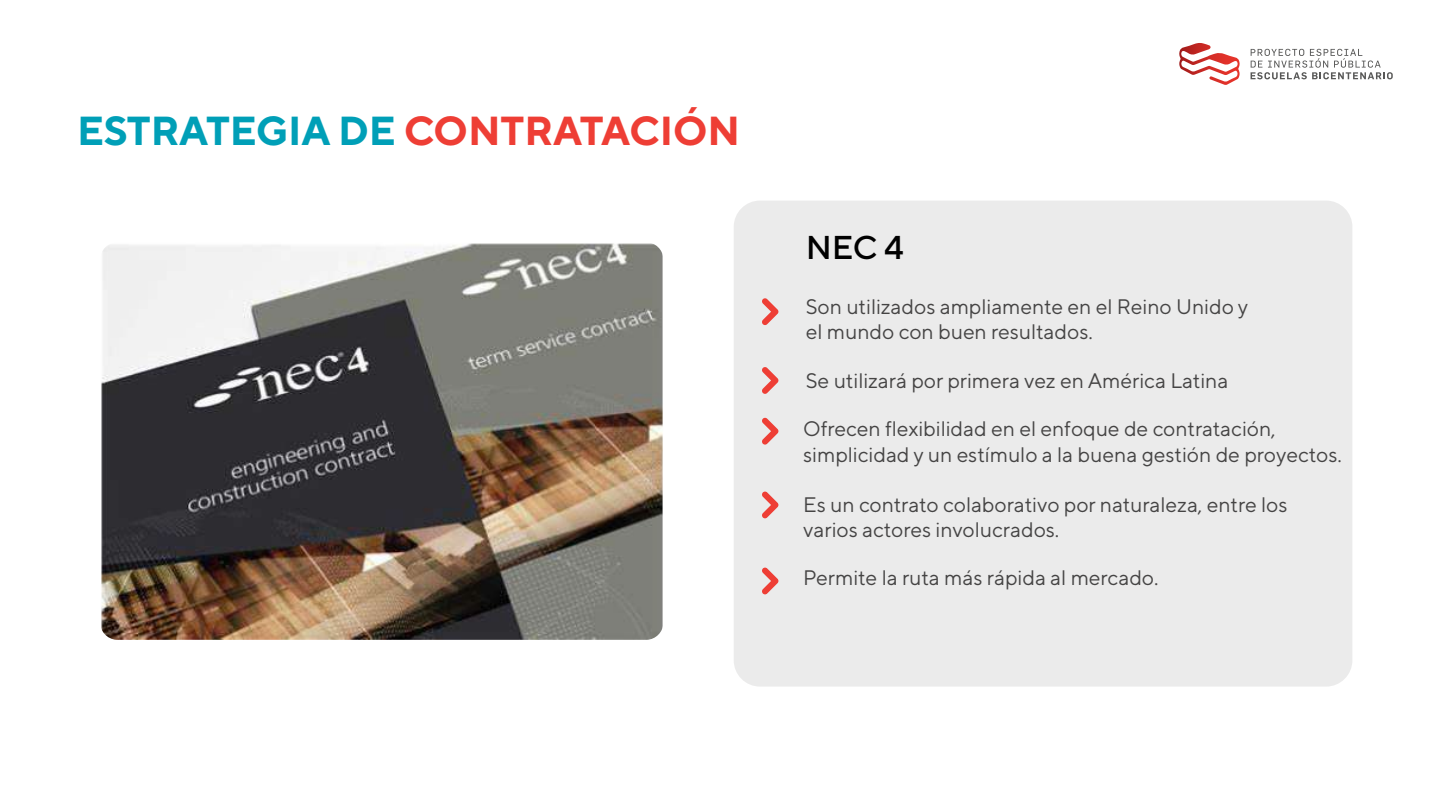
<style>
.page{position:relative;width:1440px;height:810px;background:#fff}
.page>*{position:absolute;margin:0;border:0;box-sizing:border-box;transform-origin:0 0}
.t1{font:700 40.5px "TT Norms Pro";color:#009fb7}
.t2{font:500 33px "TT Norms Pro";color:#000}
.t3{font:21px/25.2px "TT Norms Pro";color:#454444}
.s1{color:#ee3e35}
</style>
<div class="page">
<div style="left:734px;top:201px;width:618px;height:486px;background:#ebebeb;border-radius:26px"></div>
<svg style="left:762px;top:298px;width:17px;height:27px"></svg>
<svg style="left:762px;top:367px;width:17px;height:27px"></svg>
<svg style="left:762px;top:417px;width:17px;height:28px"></svg>
<svg style="left:762px;top:491px;width:17px;height:27px"></svg>
<svg style="left:762px;top:567px;width:17px;height:27px"></svg>
<img style="left:101px;top:243px;width:562px;height:397px">
<svg style="left:1251px;top:49px;width:142px;height:30px"></svg>
<svg style="left:1179px;top:43px;width:61px;height:42px"></svg>
<h1 class="t1" style="left:77px;top:104px;width:665px">ESTRATEGIA DE <span class="s1">CONTRATACIÓN</span></h1>
<h2 class="t2" style="left:806px;top:226px;width:100px">NEC 4</h2>
<p class="t3" style="left:806px;top:293px;width:444px">Son utilizados ampliamente en el Reino Unido y el mundo con buen resultados.</p>
<p class="t3" style="left:806px;top:368px;width:424px">Se utilizará por primera vez en América Latina</p>
<p class="t3" style="left:803px;top:416px;width:540px">Ofrecen flexibilidad en el enfoque de contratación, simplicidad y un estímulo a la buena gestión de proyectos.</p>
<p class="t3" style="left:803px;top:492px;width:486px">Es un contrato colaborativo por naturaleza, entre los varios actores involucrados.</p>
<p class="t3" style="left:803px;top:565px;width:357px">Permite la ruta más rápida al mercado.</p>
</div>
